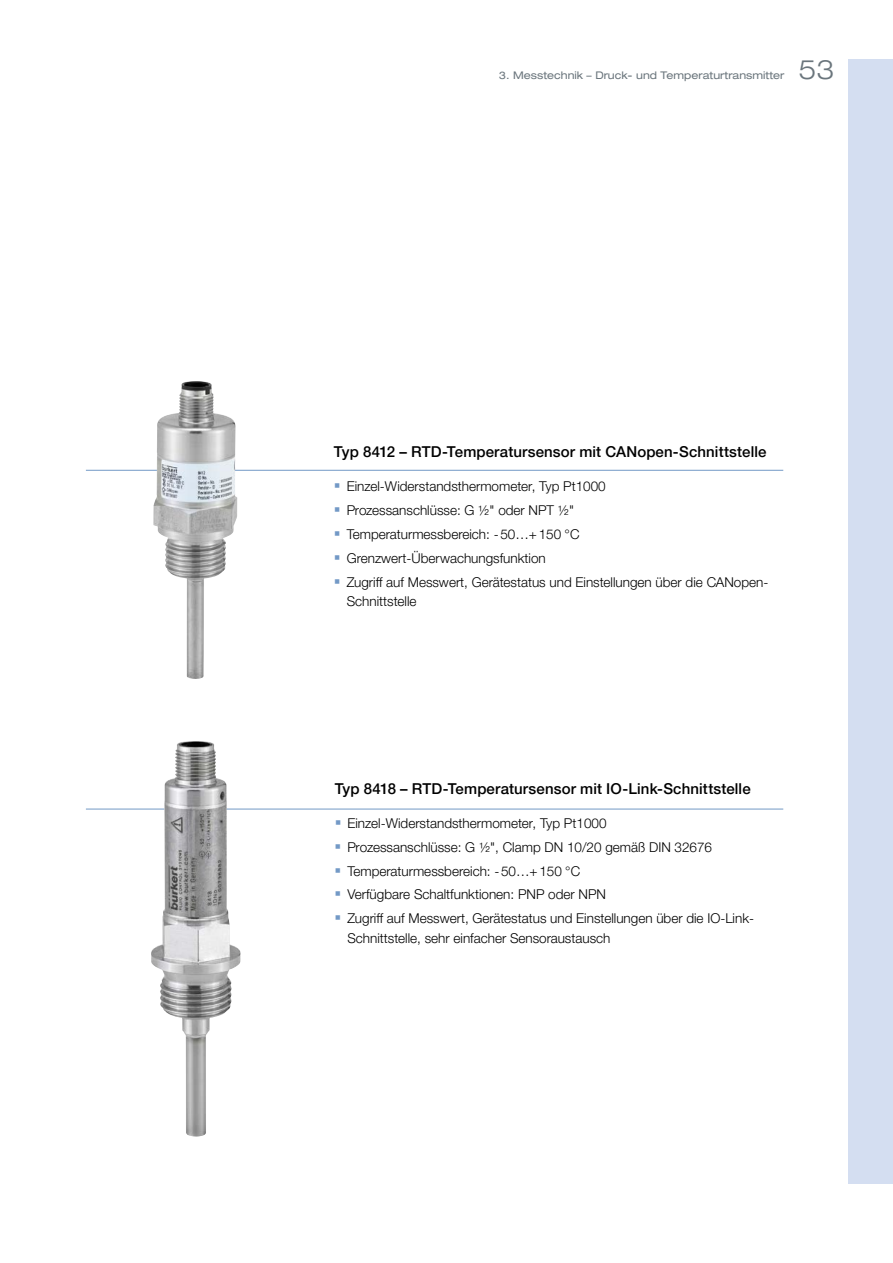
<style>
.page{position:relative;width:893px;height:1263px;background:#fff}
.page>*{position:absolute;margin:0;border:0;box-sizing:border-box;transform-origin:0 0}
.t1{font:300 expanded 27px "Helvetica Neue LTW1 G";color:#6a757c}
.t2{font:500 15px "Helvetica Neue LTW1 G";letter-spacing:.01em;color:#000}
.t3{font:300 13.5px/19.5px "Helvetica Neue LTW1 G";color:#000}
.t4{font:expanded 10.5px "Helvetica Neue LTW1 G";color:#6a757c}
.s1{color:#7399c6}
</style>
<div class="page">
<div style="left:848px;top:60px;width:45px;height:1124px;background:#d4def1"></div>
<hr style="left:86px;top:470px;width:697px;height:1px;background:#7399c6">
<hr style="left:86px;top:809px;width:697px;height:1px;background:#7399c6">
<img style="left:153px;top:381px;width:84px;height:298px">
<img style="left:151px;top:741px;width:90px;height:395px">
<p class="t4" style="left:499px;top:69px;width:287px">3. Messtechnik – Druck- und Temperaturtransmitter</p>
<h1 class="t1" style="left:798px;top:53px;width:38px">53</h1>
<p class="t2" style="left:334px;top:443px;width:434px">Typ 8412 – RTD-Temperatursensor mit CANopen-Schnittstelle</p>
<p class="t3" style="left:334px;top:477px;width:273px"><span class="s1">▪</span> Einzel-Widerstandsthermometer, Typ Pt1000</p>
<p class="t3" style="left:334px;top:501px;width:242px"><span class="s1">▪</span> Prozessanschlüsse: G ½" oder NPT ½"</p>
<p class="t3" style="left:334px;top:524px;width:247px"><span class="s1">▪</span> Temperaturmessbereich: -50…+150 °C</p>
<p class="t3" style="left:334px;top:548px;width:213px"><span class="s1">▪</span> Grenzwert-Überwachungsfunktion</p>
<p class="t3" style="left:347px;top:572px;width:423px;text-indent:-13px"><span class="s1">▪</span> Zugriff auf Messwert, Gerätestatus und Einstellungen über die CANopen-<br>Schnittstelle</p>
<p class="t2" style="left:335px;top:779px;width:417px">Typ 8418 – RTD-Temperatursensor mit IO-Link-Schnittstelle</p>
<p class="t3" style="left:335px;top:813px;width:273px"><span class="s1">▪</span> Einzel-Widerstandsthermometer, Typ Pt1000</p>
<p class="t3" style="left:335px;top:837px;width:379px"><span class="s1">▪</span> Prozessanschlüsse: G ½", Clamp DN 10/20 gemäß DIN 32676</p>
<p class="t3" style="left:335px;top:861px;width:247px"><span class="s1">▪</span> Temperaturmessbereich: -50…+150 °C</p>
<p class="t3" style="left:335px;top:885px;width:273px"><span class="s1">▪</span> Verfügbare Schaltfunktionen: PNP oder NPN</p>
<p class="t3" style="left:347px;top:908px;width:408px;text-indent:-13px"><span class="s1">▪</span> Zugriff auf Messwert, Gerätestatus und Einstellungen über die IO-Link-<br>Schnittstelle, sehr einfacher Sensoraustausch</p>
</div>
